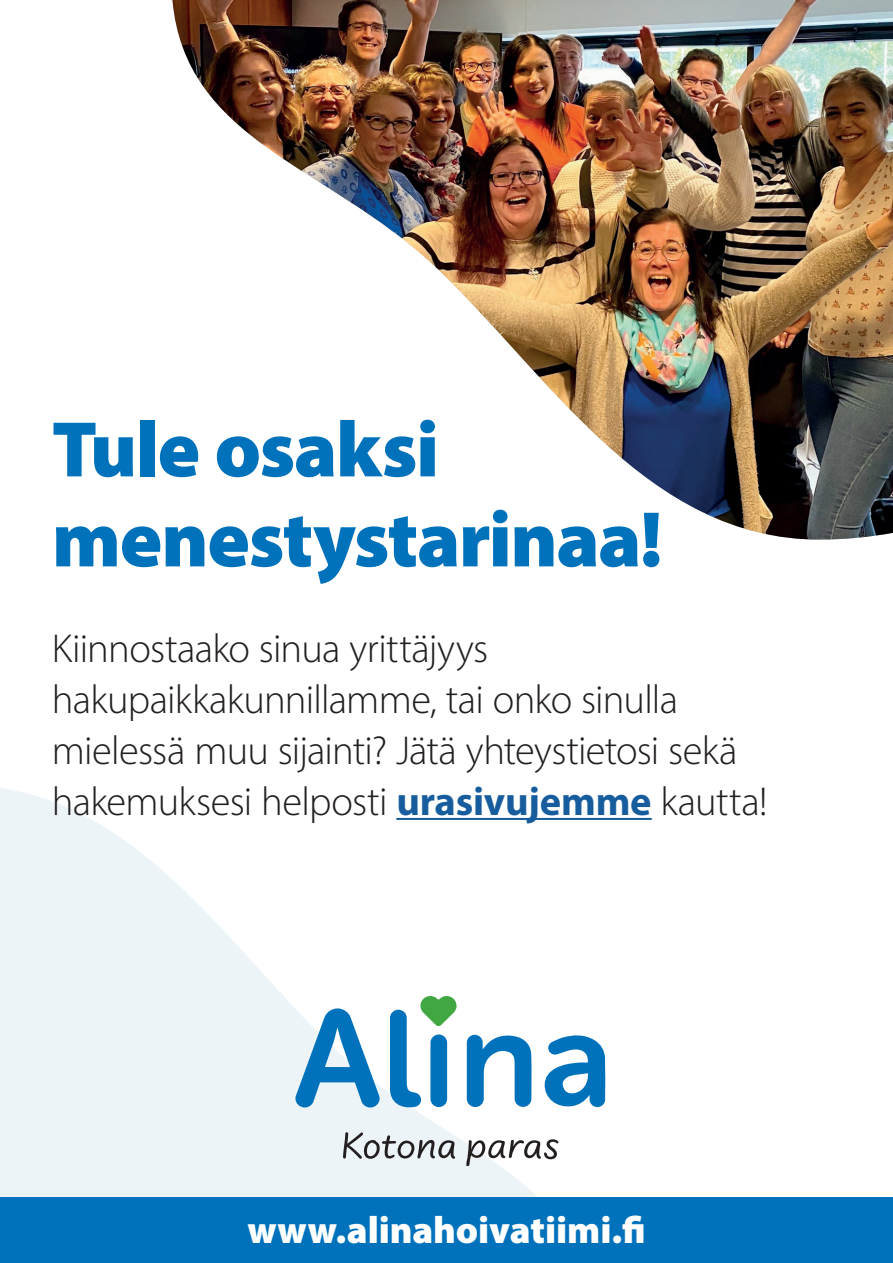
<style>
.page{position:relative;width:893px;height:1263px;background:#fff}
.page>*{position:absolute;margin:0;border:0;box-sizing:border-box;transform-origin:0 0}
.t1{font:900 79.5px/90px "Myriad Pro";letter-spacing:-.02em;color:#0072bc}
.t2{font:300 40.5px/51px "Myriad Pro";letter-spacing:-.02em;color:#231f20}
.t3{font:900 38.1px "Myriad Pro";letter-spacing:-.005em;color:#fff}
.s1{font-weight:700;color:#175d9e}
</style>
<div class="page">
<svg style="left:0;top:788px;width:590px;height:409px;fill:#edf4f8"></svg>
<div style="left:0;top:1197px;width:893px;height:66px;background:#0072bc"></div>
<hr style="left:396px;top:818px;width:256px;height:2px;background:#175d9e">
<svg style="left:467px;top:1033px;width:65px;height:74px"></svg>
<svg style="left:544px;top:1034px;width:61px;height:74px"></svg>
<svg style="left:390px;top:994px;width:66px;height:115px"></svg>
<svg style="left:295px;top:1008px;width:85px;height:99px"></svg>
<svg style="left:343px;top:1132px;width:112px;height:27px"></svg>
<svg style="left:466px;top:1139px;width:92px;height:26px"></svg>
<img style="left:172px;top:0;width:721px;height:540px">
<h1 class="t1" style="left:52px;top:401px;width:612px">Tule osaksi menestystarinaa!</h1>
<p class="t2" style="left:52px;top:622px;width:717px">Kiinnostaako sinua yrittäjyys hakupaikkakunnillamme, tai onko sinulla mielessä muu sijainti? Jätä yhteystietosi sekä hakemuksesi helposti <span class="s1">urasivujemme</span> kautta!</p>
<p class="t3" style="left:247px;top:1204px;width:399px">www.alinahoivatiimi.fi</p>
</div>
